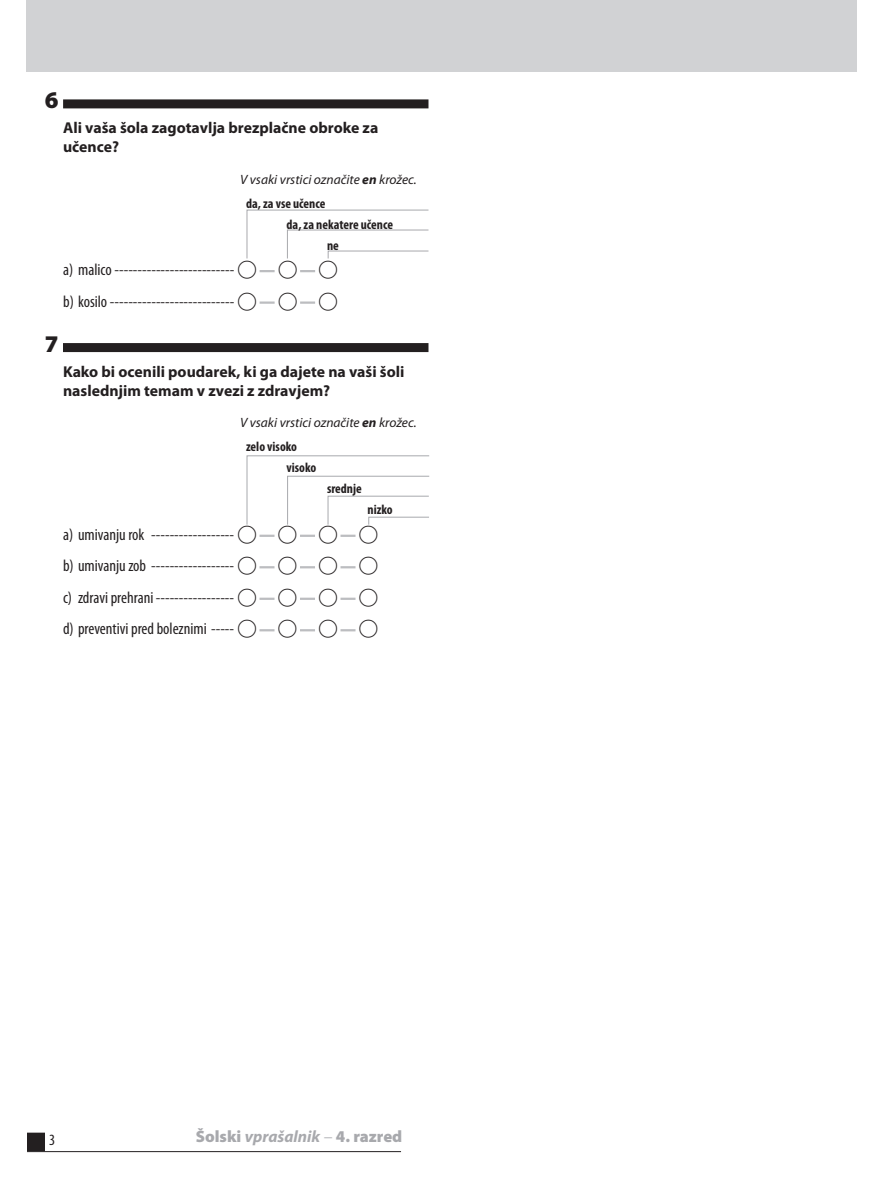
<style>
.page{position:relative;width:893px;height:1188px;background:#fff}
.page>*{position:absolute;margin:0;border:0;box-sizing:border-box;transform-origin:0 0}
.t1{font:900 24px "Myriad Pro";color:#231f20}
.t2{font:condensed 16.5px/31.5px "Myriad Pro";color:#231f20}
.t3{font:900 16.5px "Myriad Pro";color:#a8a9ad}
.t4{font:700 15.75px/18.9px "Myriad Pro";color:#231f20}
.t5{font:condensed 15.75px "Myriad Pro";color:#231f20}
.t6{font:italic 13.5px/24px "Myriad Pro";color:#231f20}
.t7{font:700 condensed 13.5px/21px "Myriad Pro";color:#231f20}
.s1{font-weight:700}
.s2{font-weight:700;font-style:normal;font-stretch:condensed}
.s3{font-family:"TIMSS options";font-stretch:normal;font-size:22.5px}
.s4{font-weight:700;font-style:italic}
.s5{font-family:"Minion Pro";font-weight:400}
.s6{font-style:italic}
</style>
<div class="page">
<div style="left:28px;top:1133px;width:16px;height:17px;background:#231f20"></div>
<div style="left:27px;top:1133px;width:18px;height:18px;border:2px solid #231f20"></div>
<hr style="left:27px;top:1151px;width:374px;height:1px;background:#231f20">
<svg style="left:246px;top:455px;width:184px;height:70px"></svg>
<svg style="left:246px;top:209px;width:183px;height:50px"></svg>
<div style="left:63px;top:99px;width:365px;height:9px;background:#231f20"></div>
<svg style="left:260px;top:270px;width:15px;height:2px"></svg>
<svg style="left:300px;top:270px;width:15px;height:2px"></svg>
<svg style="left:260px;top:302px;width:15px;height:2px"></svg>
<svg style="left:300px;top:302px;width:15px;height:2px"></svg>
<div style="left:63px;top:343px;width:365px;height:9px;background:#231f20"></div>
<svg style="left:260px;top:535px;width:14px;height:2px"></svg>
<svg style="left:300px;top:535px;width:15px;height:2px"></svg>
<svg style="left:340px;top:535px;width:16px;height:2px"></svg>
<svg style="left:260px;top:566px;width:14px;height:2px"></svg>
<svg style="left:300px;top:566px;width:15px;height:2px"></svg>
<svg style="left:340px;top:566px;width:16px;height:2px"></svg>
<svg style="left:260px;top:598px;width:14px;height:2px"></svg>
<svg style="left:300px;top:598px;width:15px;height:2px"></svg>
<svg style="left:340px;top:598px;width:16px;height:2px"></svg>
<svg style="left:260px;top:629px;width:14px;height:2px"></svg>
<svg style="left:300px;top:629px;width:15px;height:2px"></svg>
<svg style="left:340px;top:629px;width:16px;height:2px"></svg>
<div style="left:27px;top:0;width:830px;height:72px;background:#d1d2d4"></div>
<h1 class="t1" style="left:45px;top:87px;width:15px">6</h1>
<p class="t4" style="left:63px;top:119px;width:317px">Ali vaša šola zagotavlja brezplačne obroke za učence?</p>
<p class="t6" style="left:246px;top:167px;width:172px;text-indent:-6px">V vsaki vrstici označite <span class="s1">en</span> krožec. <span class="s2">da, za vse učence</span></p>
<p class="t7" style="left:327px;top:214px;width:68px;text-indent:-40px">da, za nekatere učence ne</p>
<p class="t2" style="left:63px;top:254px;width:276px">a) malico -------------------------- <span class="s3">A A A </span>b) kosilo --------------------------- <span class="s3">A A A</span></p>
<h1 class="t1" style="left:45px;top:330px;width:15px">7</h1>
<p class="t4" style="left:63px;top:362px;width:343px">Kako bi ocenili poudarek, ki ga dajete na vaši šoli naslednjim temam v zvezi z zdravjem?</p>
<p class="t6" style="left:246px;top:411px;width:172px;text-indent:-6px">V vsaki vrstici označite <span class="s1">en</span> krožec. <span class="s2">zelo visoko</span></p>
<p class="t7" style="left:286px;top:458px;width:31px">visoko</p>
<p class="t7" style="left:327px;top:479px;width:36px">srednje</p>
<p class="t7" style="left:367px;top:500px;width:27px">nizko</p>
<p class="t2" style="left:63px;top:519px;width:317px;text-align:justify">a) umivanju rok ------------------ <span class="s3">A A A A </span>b) umivanju zob ------------------ <span class="s3">A A A A </span>c) zdravi prehrani ----------------- <span class="s3">A A A A </span>d) preventivi pred boleznimi ----- <span class="s3">A A A A</span></p>
<p class="t3" style="left:196px;top:1127px;width:208px">Šolski <span class="s4">vprašalnik</span> <span class="s5">−</span> 4. razred</p>
<p class="t5" style="left:49px;top:1131px;width:8px">32</p>
<p class="t3" style="left:161px;top:1127px;width:243px">&lt;Grade 4&gt; School <span class="s6">Questionnaire</span></p>
</div>
